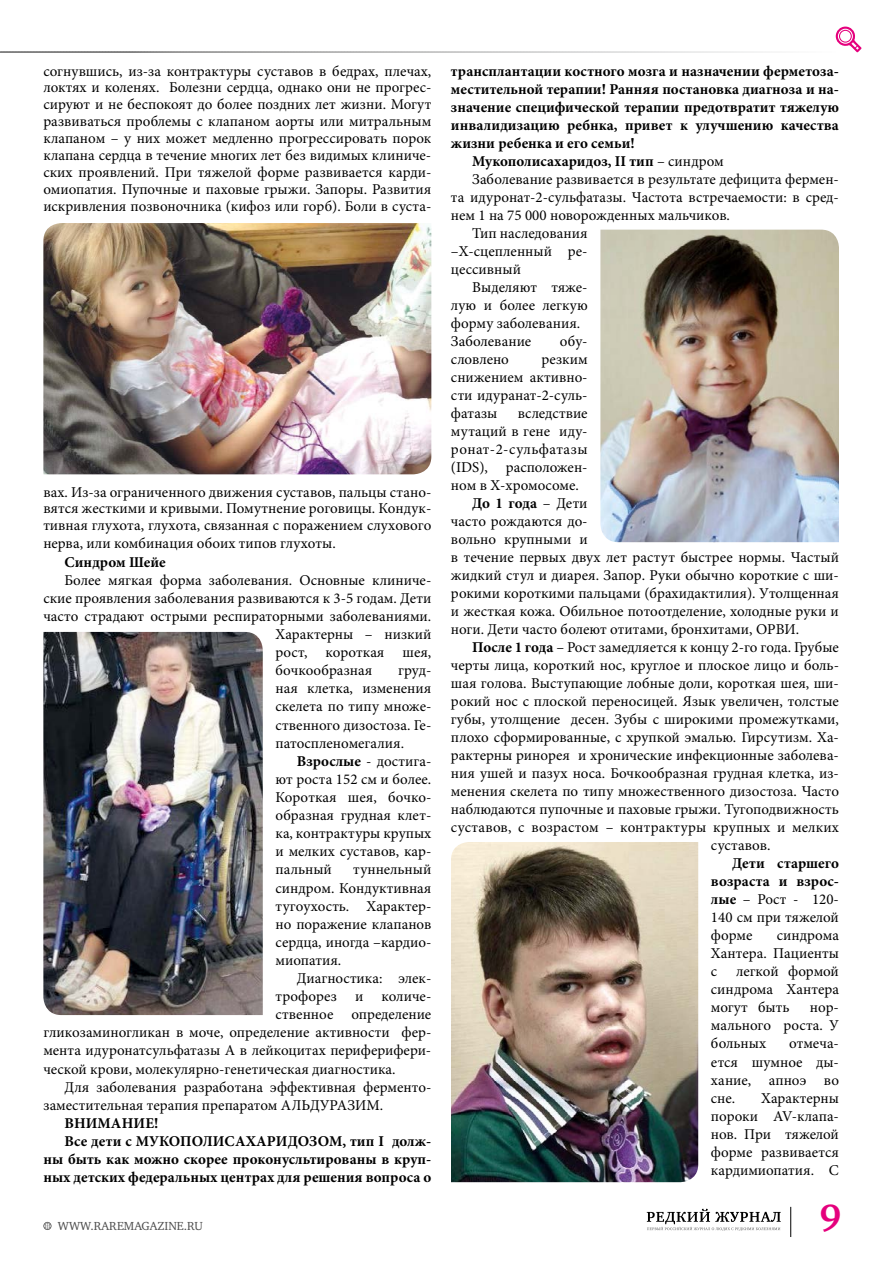
<style>
.page{position:relative;width:893px;height:1263px;background:#fff}
.page>*{position:absolute;margin:0;border:0;box-sizing:border-box;transform-origin:0 0}
.t1{font:700 37.5px "Charter ITC";color:#e5007d}
.t2{font:15px/18px "Minion Pro";color:#000;text-align:justify}
.t3{font:700 15px/18px "Minion Pro";color:#000;text-align:justify}
.t4{font:15px "Minion Pro";letter-spacing:.03em;color:#000}
.t5{font:12px "Charter ITC";color:#000}
.s1{font-weight:700}
.s2{font-weight:400}
</style>
<div class="page">
<svg style="left:43px;top:1222px;width:9px;height:8px"></svg>
<hr style="left:790px;top:1207px;width:1px;height:30px;background:#000">
<svg style="left:647px;top:1209px;width:134px;height:22px"></svg>
<svg style="left:0;top:27px;width:862px;height:26px"></svg>
<img style="left:43px;top:223px;width:388px;height:251px">
<img style="left:43px;top:632px;width:220px;height:383px">
<img style="left:600px;top:230px;width:239px;height:312px">
<img style="left:451px;top:842px;width:247px;height:340px">
<p class="t2" style="left:43px;top:62px;width:389px;line-height:17px">согнувшись, из-за контрактуры суставов в бедрах, плечах, локтях и коленях. Болезни сердца, однако они не прогрес&shy;сируют и не беспокоят до более поздних лет жизни. Могут развиваться проблемы с клапаном аорты или митральным клапаном – у них может медленно прогрессировать порок клапана сердца в течение многих лет без видимых клиниче&shy;ских проявлений. При тяжелой форме развивается карди&shy;омиопатия. Пупочные и паховые грыжи. Запоры. Развития искривления позвоночника (кифоз или горб). Боли в суста-</p>
<p class="t2" style="left:43px;top:483px;width:389px;line-height:17.2px">вах. Из-за ограниченного движения суставов, пальцы стано&shy;вятся жесткими и кривыми. Помутнение роговицы. Кондук&shy;тивная глухота, глухота, связанная с поражением слухового нерва, или комбинация обоих типов глухоты.</p>
<p class="t3" style="left:65px;top:553px;width:103px">Синдром Шейе</p>
<p class="t2" style="left:65px;top:571px;width:368px">Более мягкая форма заболевания. Основные клиниче-</p>
<p class="t2" style="left:43px;top:589px;width:389px">ские проявления заболевания развиваются к 3-5 годам. Дети</p>
<p class="t2" style="left:43px;top:607px;width:389px">часто страдают острыми респираторными заболеваниями.</p>
<p class="t2" style="left:276px;top:625px;width:157px">Характерны – низкий</p>
<p class="t2" style="left:276px;top:643px;width:157px">рост, короткая шея,</p>
<p class="t2" style="left:276px;top:661px;width:98px">бочкообразная</p>
<p class="t2" style="left:276px;top:661px;width:157px;text-indent:123px">груд&shy;ная клетка, изменения скелета по типу множе&shy;ственного дизостоза. Ге&shy;патоспленомегалия.</p>
<p class="t2" style="left:276px;top:752px;width:157px;text-indent:21px"><span class="s1">Взрослые</span> - достига&shy;ют роста 152 см и более.<br>Короткая шея, бочко&shy;образная грудная клет&shy;ка, контрактуры крупых и мелких суставов, кар&shy;пальный</p>
<p class="t2" style="left:276px;top:860px;width:157px;text-indent:78px">туннельный синдром. Кондуктивная тугоухость. Характер&shy;но поражение клапанов сердца, иногда –кардио&shy;миопатия.</p>
<p class="t2" style="left:297px;top:969px;width:136px">Диагностика: элек-</p>
<p class="t2" style="left:276px;top:987px;width:157px">трофорез и количе-</p>
<p class="t2" style="left:276px;top:1005px;width:157px">ственное определение</p>
<p class="t2" style="left:43px;top:1024px;width:389px">гликозаминогликан в моче, определение активности фер-</p>
<p class="t2" style="left:43px;top:1042px;width:389px">мента идуронатсульфатазы A в лейкоцитах периферифери-</p>
<p class="t2" style="left:43px;top:1060px;width:354px">ческой крови, молекулярно-генетическая диагностика.</p>
<p class="t2" style="left:65px;top:1078px;width:368px">Для заболевания разработана эффективная ферменто-</p>
<p class="t2" style="left:43px;top:1096px;width:341px">заместительная терапия препаратом АЛЬДУРАЗИМ.</p>
<p class="t3" style="left:65px;top:1114px;width:95px">ВНИМАНИЕ!</p>
<p class="t3" style="left:65px;top:1132px;width:368px">Все дети с МУКОПОЛИСАХАРИДОЗОМ, тип I долж-</p>
<p class="t3" style="left:43px;top:1150px;width:389px">ны быть как можно скорее проконусльтированы в круп-</p>
<p class="t3" style="left:43px;top:1168px;width:389px">ных детских федеральных центрах для решения вопроса о</p>
<p class="t5" style="left:58px;top:1218px;width:146px">WWW.RAREMAGAZINE.RU</p>
<p class="t3" style="left:451px;top:62px;width:389px">трансплантации костного мозга и назначении ферметоза-</p>
<p class="t3" style="left:451px;top:80px;width:389px">местительной терапии! Ранняя постановка диагноза и на-</p>
<p class="t3" style="left:451px;top:98px;width:389px">значение специфической терапии предотвратит тяжелую</p>
<p class="t3" style="left:451px;top:116px;width:389px">инвалидизацию ребнка, привет к улучшению качества</p>
<p class="t3" style="left:451px;top:134px;width:185px">жизни ребенка и его семьи!</p>
<p class="t3" style="left:472px;top:152px;width:253px">Мукополисахаридоз, II тип <span class="s2">– синдром</span></p>
<p class="t2" style="left:472px;top:170px;width:368px">Заболевание развивается в результате дефицита фермен-</p>
<p class="t2" style="left:451px;top:188px;width:389px">та идуронат-2-сульфатазы. Частота встречаемости: в сред-</p>
<p class="t2" style="left:451px;top:206px;width:281px">нем 1 на 75 000 новорожденных мальчиков.</p>
<p class="t2" style="left:472px;top:224px;width:117px">Тип наследования</p>
<p class="t2" style="left:451px;top:242px;width:138px">–Х-сцепленный ре-</p>
<p class="t2" style="left:451px;top:260px;width:72px">цессивный</p>
<p class="t2" style="left:472px;top:278px;width:117px">Выделяют тяже-</p>
<p class="t2" style="left:451px;top:296px;width:138px">лую и более легкую</p>
<p class="t2" style="left:451px;top:314px;width:131px">форму заболевания.</p>
<p class="t2" style="left:451px;top:332px;width:82px">Заболевание</p>
<p class="t2" style="left:560px;top:332px;width:29px">обу-</p>
<p class="t2" style="left:451px;top:350px;width:59px">словлено</p>
<p class="t2" style="left:451px;top:350px;width:138px;text-indent:91px">резким снижением активно&shy;сти идуранат-2-суль&shy;фатазы</p>
<p class="t2" style="left:518px;top:404px;width:71px">вследствие</p>
<p class="t2" style="left:451px;top:422px;width:138px">мутаций в гене иду-</p>
<p class="t4" style="left:451px;top:439px;width:138px">ронат-2-сульфатазы</p>
<p class="t2" style="left:451px;top:458px;width:138px">(IDS), расположен-</p>
<p class="t2" style="left:451px;top:476px;width:129px">ном в Х-хромосоме.</p>
<p class="t3" style="left:472px;top:494px;width:117px">До 1 года <span class="s2">– Дети</span></p>
<p class="t2" style="left:451px;top:512px;width:138px">часто рождаются до-</p>
<p class="t2" style="left:451px;top:530px;width:138px">вольно крупными и</p>
<p class="t2" style="left:451px;top:548px;width:389px">в течение первых двух лет растут быстрее нормы. Частый</p>
<p class="t2" style="left:451px;top:566px;width:389px">жидкий стул и диарея. Запор. Руки обычно короткие с ши-</p>
<p class="t2" style="left:451px;top:584px;width:389px">рокими короткими пальцами (брахидактилия). Утолщенная</p>
<p class="t2" style="left:451px;top:602px;width:389px">и жесткая кожа. Обильное потоотделение, холодные руки и</p>
<p class="t2" style="left:451px;top:620px;width:350px">ноги. Дети часто болеют отитами, бронхитами, ОРВИ.</p>
<p class="t2" style="left:472px;top:638px;width:368px"><span class="s1">После 1 года</span> – Рост замедляется к концу 2-го года. Грубые</p>
<p class="t2" style="left:451px;top:656px;width:389px">черты лица, короткий нос, круглое и плоское лицо и боль-</p>
<p class="t2" style="left:451px;top:674px;width:389px">шая голова. Выступающие лобные доли, короткая шея, ши-</p>
<p class="t2" style="left:451px;top:692px;width:389px">рокий нос с плоской переносицей. Язык увеличен, толстые</p>
<p class="t2" style="left:451px;top:710px;width:389px">губы, утолщение десен. Зубы с широкими промежутками,</p>
<p class="t2" style="left:451px;top:728px;width:389px">плохо сформированные, с хрупкой эмалью. Гирсутизм. Ха-</p>
<p class="t2" style="left:451px;top:746px;width:389px">рактерны ринорея и хронические инфекционные заболева-</p>
<p class="t2" style="left:451px;top:764px;width:389px">ния ушей и пазух носа. Бочкообразная грудная клетка, из-</p>
<p class="t2" style="left:451px;top:782px;width:389px">менения скелета по типу множественного дизостоза. Часто</p>
<p class="t2" style="left:451px;top:800px;width:389px">наблюдаются пупочные и паховые грыжи. Тугоподвижность</p>
<p class="t2" style="left:451px;top:818px;width:389px">суставов, с возрастом – контрактуры крупных и мелких</p>
<p class="t2" style="left:711px;top:836px;width:61px">суставов.</p>
<p class="t3" style="left:711px;top:854px;width:129px;text-indent:21px">Дети старшего возраста и взрос&shy;лые <span class="s2">– Рост - 120- 140 см при тяжелой форме</span></p>
<p class="t2" style="left:711px;top:927px;width:129px;text-indent:66px">синдрома Хантера. Пациенты с</p>
<p class="t2" style="left:711px;top:963px;width:129px;text-indent:25px">легкой формой синдрома Хантера могут быть</p>
<p class="t2" style="left:711px;top:999px;width:129px;text-indent:99px">нор&shy;мального роста. У больных</p>
<p class="t2" style="left:711px;top:1035px;width:129px;text-indent:78px">отмеча&shy;ется шумное ды&shy;хание, апноэ во сне.</p>
<p class="t2" style="left:711px;top:1089px;width:129px;text-indent:50px">Характерны пороки AV-клапа&shy;нов. При тяжелой форме развивается кардимиопатия. С</p>
<h1 class="t1" style="left:819px;top:1194px;width:23px">9</h1>
</div>
